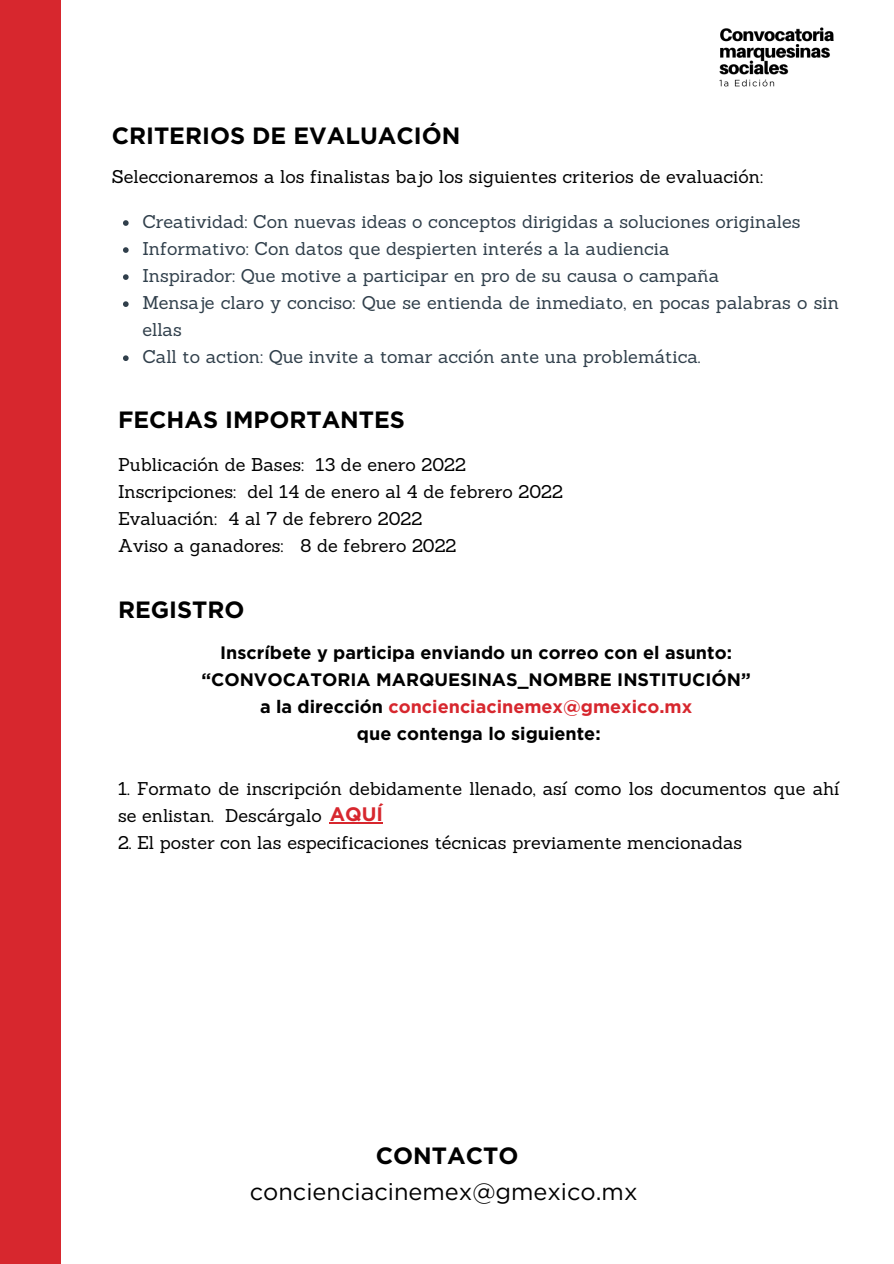
<style>
.page{position:relative;width:894px;height:1264px;background:#fff}
.page>*{position:absolute;margin:0;border:0;box-sizing:border-box;transform-origin:0 0}
.t1{font:700 23.55px "Gotham";color:#000}
.t2{font:23.55px "Gotham";color:#000}
.t3{font:18px/27px "Sanchez";color:#000}
.t4{font:18px/27px "Sanchez";color:#303f4b}
.t5{font:700 18px "Gotham";color:#000}
.t6{font:700 18px "Gotham";color:#d7272e}
.s1{color:#000}
.s2{font-family:"Gotham";font-weight:700;font-size:19.5px;color:#d7272e}
</style>
<div class="page">
<div style="left:0;top:0;width:61px;height:1263px;background:#d7272e"></div>
<img style="left:719px;top:27px;width:115px;height:60px">
<svg style="left:123px;top:220px;width:6px;height:6px"></svg>
<svg style="left:123px;top:247px;width:6px;height:6px"></svg>
<svg style="left:123px;top:274px;width:6px;height:6px"></svg>
<svg style="left:123px;top:301px;width:6px;height:6px"></svg>
<svg style="left:123px;top:355px;width:6px;height:6px"></svg>
<hr style="left:329px;top:822px;width:54px;height:1px;background:#d7272e">
<p class="t1" style="left:112px;top:125px;width:350px">CRITERIOS DE EVALUACIÓN</p>
<p class="t3" style="left:112px;top:163px;width:652px">Seleccionaremos a los finalistas bajo los siguientes criterios de evaluación:</p>
<p class="t4" style="left:142px;top:208px;width:659px">Creatividad: Con nuevas ideas o conceptos dirigidas a soluciones originales</p>
<p class="t4" style="left:142px;top:235px;width:528px">Informativo: Con datos que despierten interés a la audiencia</p>
<p class="t4" style="left:142px;top:262px;width:578px">Inspirador: Que motive a participar en pro de su causa o campaña</p>
<p class="t4" style="left:142px;top:289px;width:698px">Mensaje claro y conciso: Que se entienda de inmediato, en pocas palabras o sin ellas</p>
<p class="t4" style="left:142px;top:343px;width:559px">Call to action: Que invite a tomar acción ante una problemática.</p>
<p class="t1" style="left:118px;top:409px;width:288px">FECHAS IMPORTANTES</p>
<p class="t3" style="left:118px;top:451px;width:349px">Publicación de Bases: 13 de enero 2022</p>
<p class="t3" style="left:118px;top:478px;width:446px">Inscripciones: del 14 de enero al 4 de febrero 2022</p>
<p class="t3" style="left:118px;top:505px;width:305px">Evaluación: 4 al 7 de febrero 2022</p>
<p class="t3" style="left:118px;top:532px;width:340px">Aviso a ganadores: 8 de febrero 2022</p>
<p class="t1" style="left:118px;top:599px;width:128px">REGISTRO</p>
<p class="t5" style="left:220px;top:644px;width:513px">Inscríbete y participa enviando un correo con el asunto:</p>
<p class="t5" style="left:201px;top:671px;width:551px">“CONVOCATORIA MARQUESINAS_NOMBRE INSTITUCIÓN”</p>
<p class="t6" style="left:260px;top:698px;width:433px"><span class="s1">a la dirección</span> concienciacinemex@gmexico.mx</p>
<p class="t5" style="left:357px;top:725px;width:245px">que contenga lo siguiente:</p>
<p class="t3" style="left:118px;top:774px;width:722px">1. Formato de inscripción debidamente llenado, así como los documentos que ahí se enlistan. Descárgalo <span class="s2">AQUÍ</span></p>
<p class="t3" style="left:118px;top:828px;width:625px">2. El poster con las especificaciones técnicas previamente mencionadas</p>
<p class="t1" style="left:376px;top:1144px;width:144px">CONTACTO</p>
<p class="t2" style="left:250px;top:1180px;width:389px">concienciacinemex@gmexico.mx</p>
</div>
